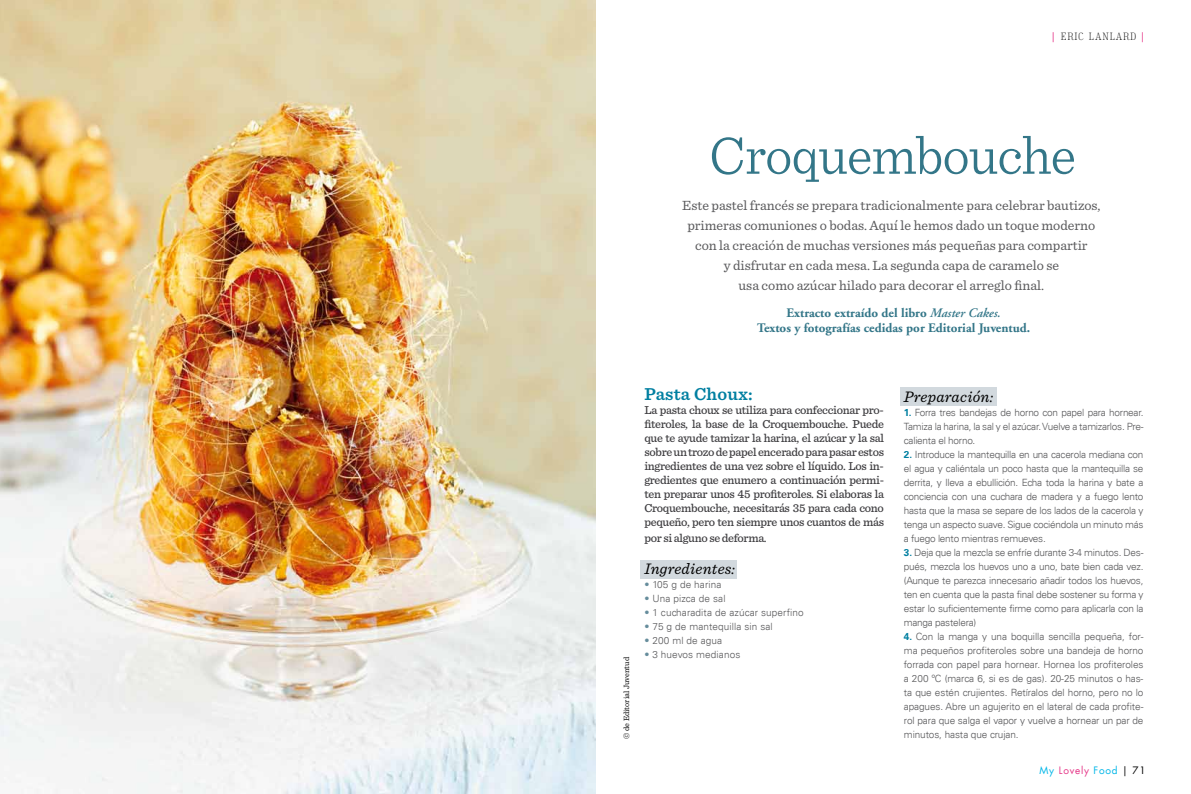
<style>
.page{position:relative;width:1191px;height:794px;background:#fff}
.page>*{position:absolute;margin:0;border:0;box-sizing:border-box;transform-origin:0 0}
.t1{font:300 55px "Sentinel";letter-spacing:-.02em;color:#337688}
.t2{font:600 18px "Sentinel";letter-spacing:.015em;color:#007fa1}
.t3{font:italic 16px "Sentinel";letter-spacing:.015em;color:#000}
.t4{font:14px/20px "Sentinel";color:#58585a;text-align:center}
.t5{font:700 13px/15px "Adobe Garamond";color:#337688;text-align:center}
.t6{font:500 12px/14px "Sentinel";letter-spacing:-.025em;color:#3e3d40;text-align:justify}
.t7{font:11px "Kursivschrift LT Pro Stehend H";letter-spacing:.075em;color:#000}
.t8{font:300 10px/14px "Univers LT";letter-spacing:-.01em;color:#58585a;text-align:justify}
.t9{font:300 10px "Univers LT";letter-spacing:.01em;color:#58585a}
.t10{font:10px "Futura LT";letter-spacing:.075em;color:#00b6e8}
.t11{font:8px "Sentinel";color:#000}
.s1{font-family:"Futura LT";font-size:10px;color:#e63a8a}
.s2{font-weight:600;font-style:italic}
.s3{color:#668d9c}
.s4{font-weight:700;color:#007fa1}
.s5{color:#e63a8a}
.s6{color:#000}
</style>
<div class="page">
<img style="left:0;top:0;width:595px;height:794px">
<div style="left:640px;top:560px;width:96px;height:18px;background:#d2d9de"></div>
<div style="left:900px;top:387px;width:96px;height:18px;background:#d2d9de"></div>
<p class="t7" style="left:1050px;top:30px;width:96px"><span class="s1">|</span> ERIC LANLARD <span class="s1">|</span></p>
<h1 class="t1" style="left:709px;top:114px;width:369px">Croquembouche</h1>
<p class="t4" style="left:682px;top:195px;width:420px">Este pastel francés se prepara tradicionalmente para celebrar bautizos, primeras comuniones o bodas. Aquí le hemos dado un toque moderno con la creación de muchas versiones más pequeñas para compartir<br>y disfrutar en cada mesa. La segunda capa de caramelo se<br>usa como azúcar hilado para decorar el arreglo final.</p>
<h3 class="t5" style="left:757px;top:306px;width:274px">Extracto extraído del libro <span class="s2">Master Cakes.<br></span>Textos y fotografías cedidas por Editorial Juventud.</h3>
<p class="t11" style="left:620px;top:738px;width:83px;rotate:-90deg">© de Editorial Juventud</p>
<h2 class="t2" style="left:644px;top:380px;width:110px">Pasta Choux:</h2>
<p class="t6" style="left:644px;top:402px;width:241px">La pasta choux se utiliza para confeccionar pro&shy;fiteroles, la base de la Croquembouche. Puede que te ayude tamizar la harina, el azúcar y la sal sobre un trozo de papel encerado para pasar estos ingredientes de una vez sobre el líquido. Los in&shy;gredientes que enumero a continuación permi&shy;ten preparar unos 45 profiteroles. Si elaboras la Croquembouche, necesitarás 35 para cada cono pequeño, pero ten siempre unos cuantos de más</p>
<p class="t6" style="left:644px;top:530px;width:124px">por si alguno se deforma.</p>
<h3 class="t3" style="left:644px;top:556px;width:92px">Ingredientes:</h3>
<p class="t9" style="left:644px;top:578px;width:78px"><span class="s3">•</span> 105 g de harina</p>
<p class="t9" style="left:644px;top:592px;width:83px"><span class="s3">•</span> Una pizca de sal</p>
<p class="t9" style="left:644px;top:606px;width:161px"><span class="s3">•</span> 1 cucharadita de azúcar superfino</p>
<p class="t9" style="left:644px;top:620px;width:130px"><span class="s3">•</span> 75 g de mantequilla sin sal</p>
<p class="t9" style="left:644px;top:634px;width:79px"><span class="s3">•</span> 200 ml de agua</p>
<p class="t9" style="left:644px;top:648px;width:97px"><span class="s3">•</span> 3 huevos medianos</p>
<h3 class="t3" style="left:904px;top:384px;width:91px">Preparación:</h3>
<p class="t8" style="left:904px;top:405px;width:241px"><span class="s4">1.</span> Forra tres bandejas de horno con papel para hornear.<br>Tamiza la harina, la sal y el azúcar. Vuelve a tamizarlos. Pre&shy;calienta el horno.</p>
<p class="t8" style="left:904px;top:447px;width:241px"><span class="s4">2.</span> Introduce la mantequilla en una cacerola mediana con el agua y caliéntala un poco hasta que la mantequilla se derrita, y lleva a ebullición. Echa toda la harina y bate a conciencia con una cuchara de madera y a fuego lento hasta que la masa se separe de los lados de la cacerola y tenga un aspecto suave. Sigue cociéndola un minuto más a fuego lento mientras remueves.</p>
<p class="t8" style="left:904px;top:545px;width:241px"><span class="s4">3.</span> Deja que la mezcla se enfríe durante 3-4 minutos. Des&shy;pués, mezcla los huevos uno a uno, bate bien cada vez. (Aunque te parezca innecesario añadir todos los huevos, ten en cuenta que la pasta final debe sostener su forma y estar lo suficientemente firme como para aplicarla con la manga pastelera)</p>
<p class="t8" style="left:904px;top:629px;width:241px"><span class="s4">4.</span> Con la manga y una boquilla sencilla pequeña, for&shy;ma pequeños profiteroles sobre una bandeja de horno forrada con papel para hornear. Hornea los profiteroles a 200 ºC (marca 6, si es de gas). 20-25 minutos o has&shy;ta que estén crujientes. Retíralos del horno, pero no lo apagues. Abre un agujerito en el lateral de cada profite&shy;rol para que salga el vapor y vuelve a hornear un par de</p>
<p class="t8" style="left:904px;top:727px;width:116px">minutos, hasta que crujan.</p>
<p class="t10" style="left:1039px;top:764px;width:108px">My <span class="s5">Lovely</span> Food <span class="s6">| 71</span></p>
</div>
